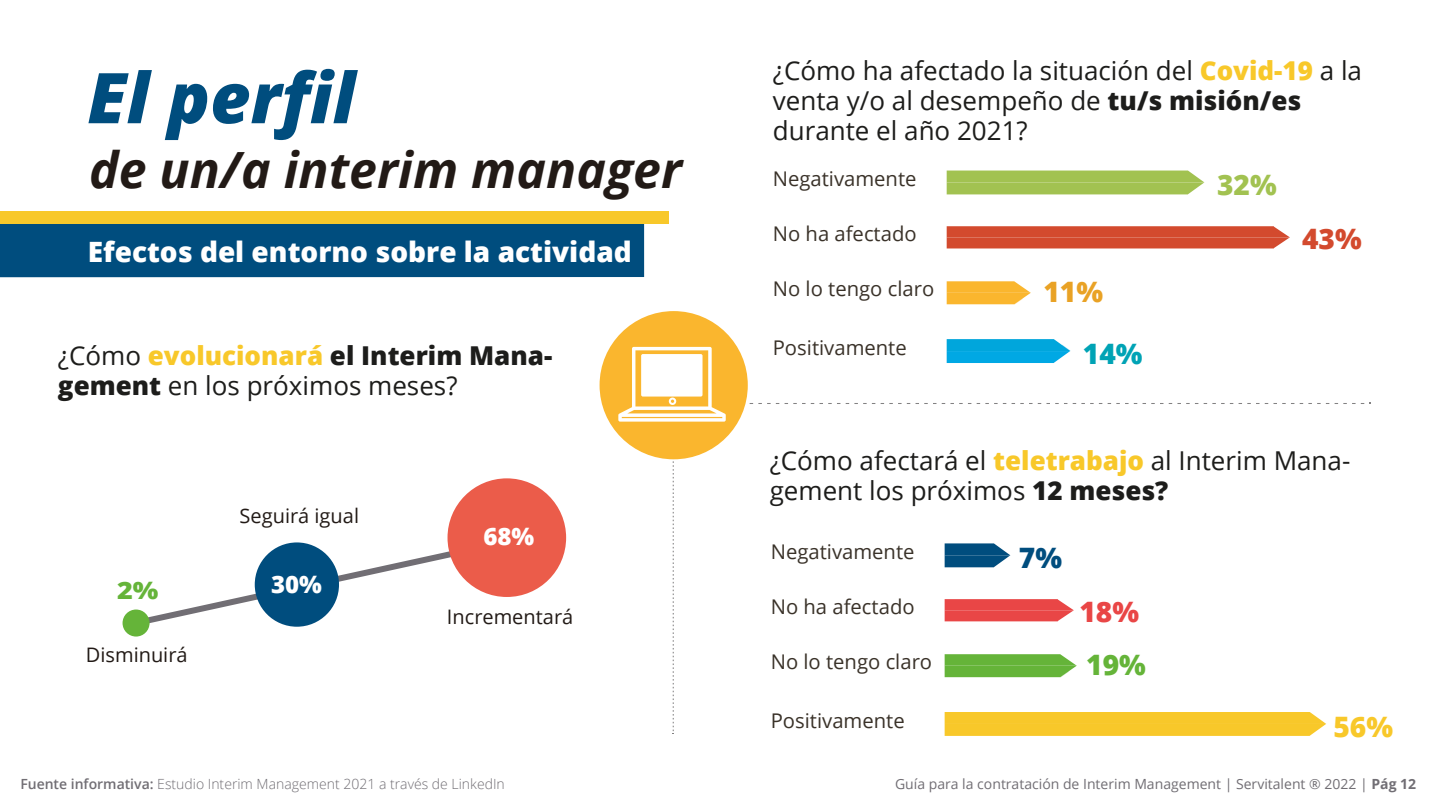
<style>
.page{position:relative;width:1440px;height:810px;background:#fff}
.page>*{position:absolute;margin:0;border:0;box-sizing:border-box;transform-origin:0 0}
.t1{font:italic 800 70px "Open Sans";color:#004d7e}
.t2{font:italic 700 50px "Open Sans";color:#221a16}
.t3{font:800 28.2px "Open Sans";color:#a2c251}
.t4{font:800 28.2px "Open Sans";color:#d34a2e}
.t5{font:800 28.2px "Open Sans";color:#e9a225}
.t6{font:800 28.2px "Open Sans";color:#00a3b5}
.t7{font:800 28.2px "Open Sans";color:#e94646}
.t8{font:800 28.2px "Open Sans";color:#65b439}
.t9{font:800 28.2px "Open Sans";color:#f8c82a}
.t10{font:800 28.2px "Open Sans";color:#004d7e}
.t11{font:800 28px "Open Sans";color:#fff}
.t12{font:26px/30px "Open Sans";color:#1d1d1b}
.t13{font:800 24px "Open Sans";color:#fff}
.t14{font:800 24px "Open Sans";color:#65b439;scale:1.12 1}
.t15{font:20.2px "Open Sans";color:#3a3229}
.t16{font:20px "Open Sans";color:#221a16}
.t17{font:14px "Open Sans";color:#716e74}
.t18{font:300 14px "Open Sans";color:#716e74}
.s1{font-weight:800;color:#f8c82a}
.s2{font-weight:800}
.s3{font-weight:600}
.s4{font-weight:700}
</style>
<div class="page">
<div style="left:0;top:217px;width:644px;height:60px;background:#004d7e"></div>
<div style="left:0;top:211px;width:668px;height:13px;background:#f8c82a"></div>
<svg style="left:673px;top:459px;width:1px;height:275px"></svg>
<svg style="left:1335px;top:403px;width:29px;height:1px"></svg>
<svg style="left:1300px;top:403px;width:29px;height:1px"></svg>
<svg style="left:1239px;top:403px;width:55px;height:1px"></svg>
<svg style="left:1204px;top:403px;width:29px;height:1px"></svg>
<svg style="left:1169px;top:403px;width:29px;height:1px"></svg>
<svg style="left:1108px;top:403px;width:29px;height:1px"></svg>
<svg style="left:1073px;top:403px;width:29px;height:1px"></svg>
<svg style="left:1012px;top:403px;width:29px;height:1px"></svg>
<svg style="left:977px;top:403px;width:29px;height:1px"></svg>
<svg style="left:942px;top:403px;width:29px;height:1px"></svg>
<svg style="left:881px;top:403px;width:29px;height:1px"></svg>
<svg style="left:846px;top:403px;width:29px;height:1px"></svg>
<svg style="left:785px;top:403px;width:29px;height:1px"></svg>
<svg style="left:750px;top:403px;width:29px;height:1px"></svg>
<svg style="left:947px;top:281px;width:84px;height:23px;background:#fabe46"></svg>
<svg style="left:947px;top:339px;width:123px;height:24px;background:#12ade2"></svg>
<svg style="left:945px;top:654px;width:132px;height:23px;background:#71ba48"></svg>
<div style="left:945px;top:712px;width:381px;height:24px;background:#f8c82a"></div>
<svg style="left:945px;top:543px;width:65px;height:24px;background:#246690"></svg>
<svg style="left:945px;top:599px;width:129px;height:22px;background:#ea5454"></svg>
<div style="left:600px;top:311px;width:148px;height:148px;background:#fab62e;border-radius:50%"></div>
<svg style="left:618px;top:347px;width:108px;height:75px"></svg>
<svg style="left:947px;top:226px;width:343px;height:22px;background:#d45237"></svg>
<svg style="left:947px;top:171px;width:257px;height:23px;background:#a5c457"></svg>
<svg style="left:129px;top:534px;width:387px;height:93px"></svg>
<div style="left:123px;top:610px;width:27px;height:27px;background:#65b439;border-radius:50%"></div>
<div style="left:448px;top:478px;width:118px;height:119px;background:#eb5c4a;border-radius:50%"></div>
<div style="left:255px;top:542px;width:84px;height:85px;background:#004d7e;border-radius:50%"></div>
<h1 class="t1" style="left:87px;top:45px;width:270px">El perfil</h1>
<h2 class="t2" style="left:89px;top:134px;width:595px">de un/a interim manager</h2>
<p class="t11" style="left:88px;top:230px;width:546px">Efectos del entorno sobre la actividad</p>
<p class="t12" style="left:58px;top:340px;width:496px">¿Cómo <span class="s1">evolucionará</span> <span class="s2">el Interim Mana&shy;gement</span> en los próximos meses?</p>
<p class="t14" style="left:117px;top:572px;width:38px">2%</p>
<p class="t16" style="left:86px;top:641px;width:103px">Disminuirá</p>
<p class="t16" style="left:240px;top:502px;width:121px">Seguirá igual</p>
<p class="t13" style="left:271px;top:566px;width:52px">30%</p>
<p class="t13" style="left:483px;top:518px;width:52px">68%</p>
<p class="t16" style="left:447px;top:603px;width:128px">Incrementará</p>
<p class="t12" style="left:773px;top:55px;width:591px">¿Cómo ha afectado la situación del <span class="s1">Covid-19</span> a la venta y/o al desempeño de <span class="s2">tu/s misión/es </span>durante el año 2021?</p>
<p class="t15" style="left:773px;top:165px;width:145px">Negativamente</p>
<p class="t15" style="left:773px;top:220px;width:145px">No ha afectado</p>
<p class="t15" style="left:773px;top:275px;width:163px">No lo tengo claro</p>
<p class="t15" style="left:773px;top:334px;width:136px">Positivamente</p>
<p class="t5" style="left:1043px;top:270px;width:61px">11%</p>
<p class="t6" style="left:1083px;top:332px;width:61px">14%</p>
<p class="t3" style="left:1217px;top:163px;width:61px">32%</p>
<p class="t4" style="left:1302px;top:218px;width:61px">43%</p>
<p class="t12" style="left:770px;top:445px;width:582px">¿Cómo afectará el <span class="s1">teletrabajo</span> al Interim Mana&shy;gement los próximos <span class="s2">12 meses?</span></p>
<p class="t15" style="left:771px;top:538px;width:145px">Negativamente</p>
<p class="t15" style="left:771px;top:593px;width:145px">No ha afectado</p>
<p class="t15" style="left:771px;top:648px;width:163px">No lo tengo claro</p>
<p class="t15" style="left:771px;top:707px;width:136px">Positivamente</p>
<p class="t10" style="left:1019px;top:536px;width:45px">7%</p>
<p class="t7" style="left:1080px;top:590px;width:61px">18%</p>
<p class="t8" style="left:1086px;top:643px;width:61px">19%</p>
<p class="t9" style="left:1333px;top:705px;width:61px">56%</p>
<p class="t18" style="left:20px;top:775px;width:486px"><span class="s3">Fuente informativa:</span> Estudio Interim Management 2021 a través de LinkedIn</p>
<p class="t17" style="left:895px;top:775px;width:523px">Guía para la contratación de Interim Management | Servitalent ® 2022 | <span class="s4">Pág 12</span></p>
</div>
